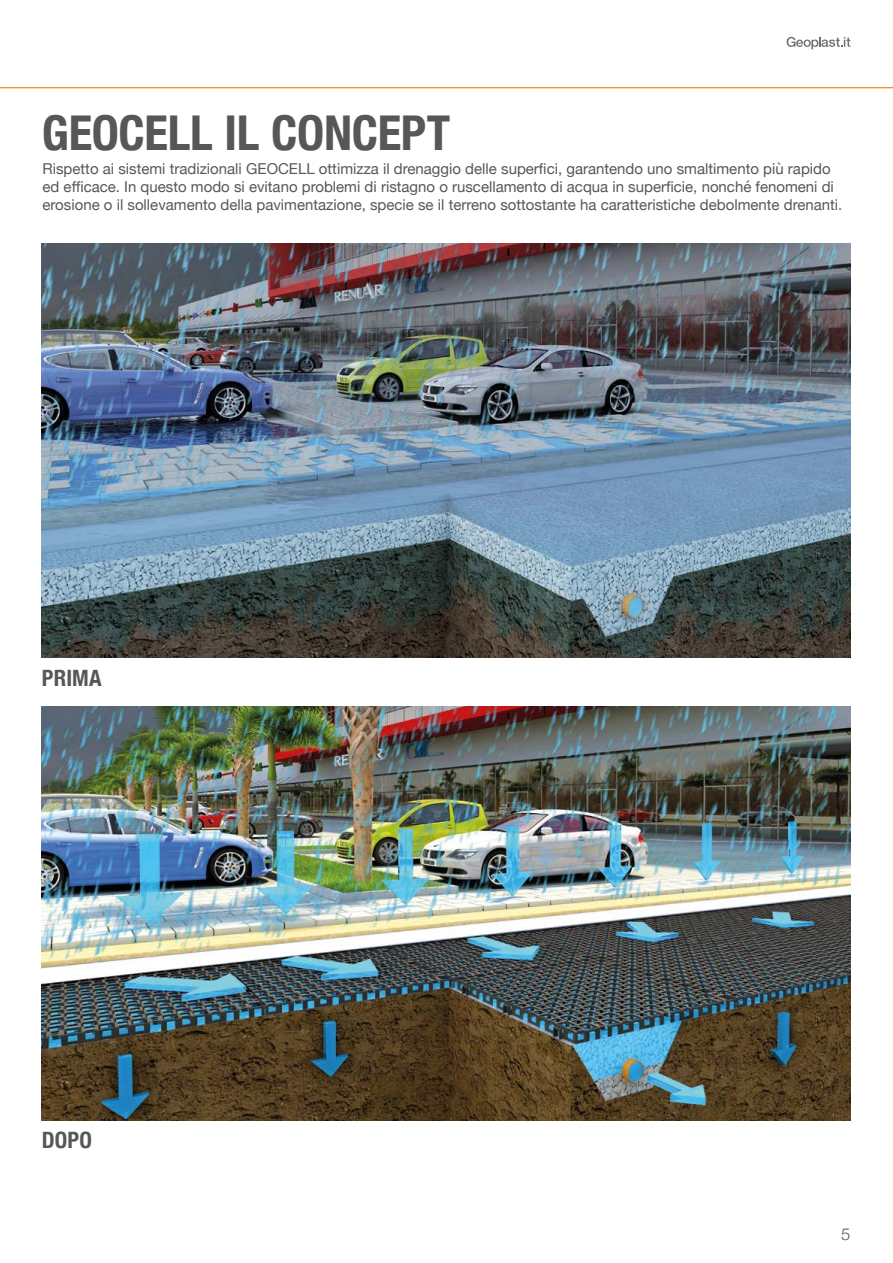
<style>
.page{position:relative;width:893px;height:1263px;background:#fff}
.page>*{position:absolute;margin:0;border:0;box-sizing:border-box;transform-origin:0 0}
.t1{font:700 condensed 48px "Helvetica Neue";letter-spacing:-.005em;color:#575756}
.t2{font:700 condensed 22.5px "Helvetica Neue";letter-spacing:.01em;color:#575756}
.t3{font:300 16.5px "Helvetica Neue";color:#575756}
.t4{font:15px/18px "Helvetica Neue";color:#575756}
</style>
<div class="page">
<svg style="left:787px;top:37px;width:63px;height:12px"></svg>
<hr style="left:0;top:87px;width:893px;height:1px;background:#ec7c01">
<img style="left:42px;top:244px;width:808px;height:414px">
<img style="left:42px;top:706px;width:808px;height:414px">
<h1 class="t1" style="left:42px;top:93px;width:410px">GEOCELL IL CONCEPT</h1>
<p class="t4" style="left:43px;top:160px;width:801px">Rispetto ai sistemi tradizionali GEOCELL ottimizza il drenaggio delle superfici, garantendo uno smaltimento più rapido ed efficace. In questo modo si evitano problemi di ristagno o ruscellamento di acqua in superficie, nonché fenomeni di erosione o il sollevamento della pavimentazione, specie se il terreno sottostante ha caratteristiche debolmente drenanti.</p>
<h2 class="t2" style="left:42px;top:659px;width:61px">PRIMA</h2>
<h2 class="t2" style="left:42px;top:1121px;width:52px">DOPO</h2>
<p class="t3" style="left:841px;top:1220px;width:11px">5</p>
</div>
